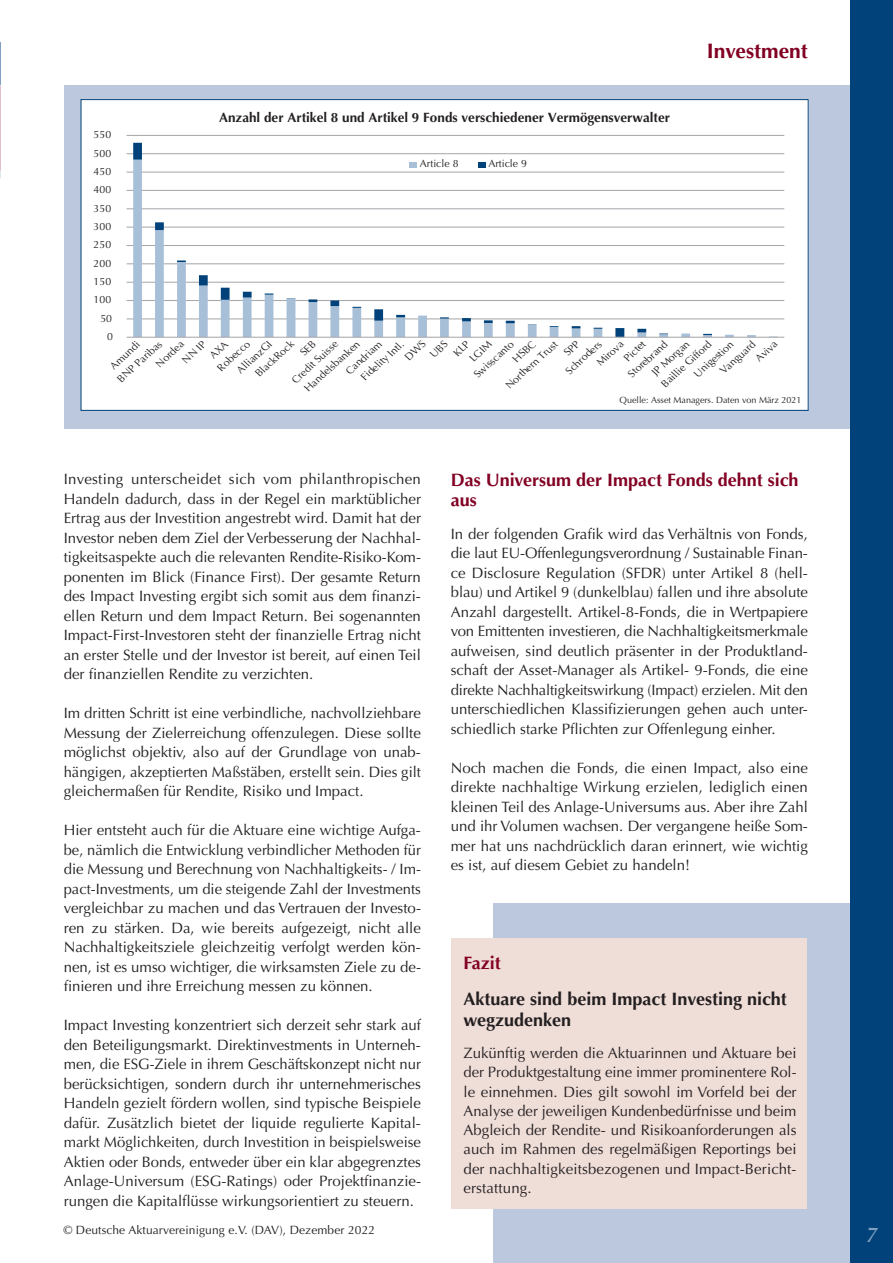
<style>
.page{position:relative;width:893px;height:1263px;background:#fff}
.page>*{position:absolute;margin:0;border:0;box-sizing:border-box;transform-origin:0 0}
.t1{font:700 21px "Optima LT Std";color:#820123}
.t2{font:italic 600 21px "Optima LT Std";color:#829ec2}
.t3{font:700 18px/21px "Optima LT Std";color:#231f20}
.t4{font:700 18px/19.5px "Optima LT Std";color:#820123}
.t5{font:15px/19.5px "Optima LT Std";color:#231f20;text-align:justify}
.t6{font:700 13.5px "Optima";color:#231f20}
.t7{font:12px "Optima LT Std";letter-spacing:.01em;color:#231f20}
.t8{font:10.5px "Optima";color:#231f20}
.t9{font:9px "Optima";color:#231f20}
</style>
<div class="page">
<div style="left:64px;top:85px;width:813px;height:343px;background:#bbc8dd"></div>
<div style="left:493px;top:904px;width:400px;height:359px;background:#bbc8dd"></div>
<div style="left:850px;top:0;width:43px;height:1263px;background:#004279"></div>
<div style="left:451px;top:938px;width:355px;height:270px;background:#efddd8"></div>
<div style="left:81px;top:100px;width:727px;height:310px;background:#fff"></div>
<hr style="left:127px;top:318px;width:657px;height:1px;background:#a8a9ad">
<hr style="left:127px;top:300px;width:657px;height:1px;background:#a8a9ad">
<hr style="left:127px;top:282px;width:657px;height:1px;background:#a8a9ad">
<hr style="left:127px;top:263px;width:657px;height:1px;background:#a8a9ad">
<hr style="left:127px;top:245px;width:657px;height:1px;background:#a8a9ad">
<hr style="left:127px;top:227px;width:657px;height:1px;background:#a8a9ad">
<hr style="left:127px;top:208px;width:657px;height:1px;background:#a8a9ad">
<hr style="left:127px;top:190px;width:657px;height:1px;background:#a8a9ad">
<hr style="left:127px;top:172px;width:657px;height:1px;background:#a8a9ad">
<hr style="left:127px;top:153px;width:657px;height:1px;background:#a8a9ad">
<hr style="left:127px;top:135px;width:657px;height:1px;background:#a8a9ad">
<svg style="left:712px;top:171px;width:66px;height:166px"></svg>
<svg style="left:133px;top:143px;width:579px;height:194px"></svg>
<hr style="left:127px;top:337px;width:657px;height:1px;background:#a8a9ad">
<div style="left:409px;top:162px;width:8px;height:5px;background:#a8bfd8"></div>
<svg style="left:478px;top:162px;width:7px;height:5px"></svg>
<p class="t8" style="left:94px;top:129px;width:19px">550</p>
<p class="t8" style="left:94px;top:147px;width:19px">500</p>
<p class="t8" style="left:94px;top:165px;width:19px">450</p>
<p class="t8" style="left:94px;top:184px;width:19px">400</p>
<p class="t8" style="left:94px;top:202px;width:19px">350</p>
<p class="t8" style="left:94px;top:220px;width:19px">300</p>
<p class="t8" style="left:94px;top:239px;width:19px">250</p>
<p class="t8" style="left:94px;top:257px;width:19px">200</p>
<p class="t8" style="left:94px;top:275px;width:19px">150</p>
<p class="t8" style="left:94px;top:294px;width:19px">100</p>
<p class="t8" style="left:100px;top:312px;width:13px">50</p>
<p class="t6" style="left:219px;top:109px;width:452px">Anzahl der Artikel 8 und Artikel 9 Fonds verschiedener Vermögensverwalter</p>
<p class="t8" style="left:420px;top:158px;width:40px">Article 8</p>
<p class="t8" style="left:488px;top:158px;width:40px">Article 9</p>
<h1 class="t1" style="left:707px;top:39px;width:103px">Investment</h1>
<p class="t8" style="left:107px;top:330px;width:7px">0</p>
<p class="t8" style="left:253px;top:370px;width:49px;rotate:-42deg">BlackRock</p>
<p class="t8" style="left:626px;top:371px;width:51px;rotate:-42deg">Storebrand</p>
<p class="t8" style="left:659px;top:380px;width:65px;rotate:-42deg">Baillie Gifford</p>
<p class="t8" style="left:718px;top:367px;width:45px;rotate:-42deg">Vanguard</p>
<p class="t8" style="left:753px;top:355px;width:27px;rotate:-42deg">Aviva</p>
<p class="t8" style="left:510px;top:356px;width:28px;rotate:-42deg">HSBC</p>
<p class="t8" style="left:180px;top:356px;width:30px;rotate:-42deg">NN IP</p>
<p class="t8" style="left:215px;top:364px;width:41px;rotate:-42deg">Robecco</p>
<p class="t8" style="left:359px;top:374px;width:55px;rotate:-42deg">Fidelity Intl.</p>
<p class="t8" style="left:467px;top:355px;width:27px;rotate:-42deg">LGIM</p>
<p class="t8" style="left:503px;top:382px;width:67px;rotate:-42deg">Northern Trust</p>
<p class="t8" style="left:563px;top:367px;width:46px;rotate:-42deg">Schroders</p>
<p class="t8" style="left:594px;top:359px;width:34px;rotate:-42deg">Mirova</p>
<p class="t8" style="left:622px;top:355px;width:27px;rotate:-42deg">Pictet</p>
<p class="t8" style="left:234px;top:367px;width:45px;rotate:-42deg">AllianzGI</p>
<p class="t8" style="left:108px;top:362px;width:38px;rotate:-42deg">Amundi</p>
<p class="t8" style="left:290px;top:376px;width:59px;rotate:-42deg">Credit Suisse</p>
<p class="t8" style="left:153px;top:360px;width:35px;rotate:-42deg">Nordea</p>
<p class="t8" style="left:471px;top:371px;width:51px;rotate:-42deg">Swisscanto</p>
<p class="t8" style="left:115px;top:375px;width:58px;rotate:-42deg">BNP Paribas</p>
<p class="t8" style="left:343px;top:367px;width:46px;rotate:-42deg">Candriam</p>
<p class="t8" style="left:302px;top:385px;width:72px;rotate:-42deg">Handelsbanken</p>
<p class="t8" style="left:649px;top:369px;width:48px;rotate:-42deg">JP Morgan</p>
<p class="t8" style="left:692px;top:371px;width:51px;rotate:-42deg">Unigestion</p>
<p class="t5" style="left:64px;top:469px;width:359px">Investing unterscheidet sich vom philanthropischen Handeln dadurch, dass in der Regel ein marktüblicher Ertrag aus der Investition angestrebt wird. Damit hat der Investor neben dem Ziel der Verbesserung der Nachhal&shy;tigkeitsaspekte auch die relevanten Rendite-Risiko-Kom&shy;ponenten im Blick (Finance First). Der gesamte Return des Impact Investing ergibt sich somit aus dem finanzi&shy;ellen Return und dem Impact Return. Bei sogenannten Impact-First-Investoren steht der finanzielle Ertrag nicht an erster Stelle und der Investor ist bereit, auf einen Teil der finanziellen Rendite zu verzichten.</p>
<p class="t5" style="left:64px;top:703px;width:359px">Im dritten Schritt ist eine verbindliche, nachvollziehbare Messung der Zielerreichung offenzulegen. Diese sollte möglichst objektiv, also auf der Grundlage von unab&shy;hängigen, akzeptierten Maßstäben, erstellt sein. Dies gilt gleichermaßen für Rendite, Risiko und Impact.</p>
<p class="t5" style="left:64px;top:820px;width:359px">Hier entsteht auch für die Aktuare eine wichtige Aufga&shy;be, nämlich die Entwicklung verbindlicher Methoden für die Messung und Berechnung von Nachhaltigkeits- / Im&shy;pact-Investments, um die steigende Zahl der Investments vergleichbar zu machen und das Vertrauen der Investo&shy;ren zu stärken. Da, wie bereits aufgezeigt, nicht alle Nachhaltigkeitsziele gleichzeitig verfolgt werden kön&shy;nen, ist es umso wichtiger, die wirksamsten Ziele zu de&shy;finieren und ihre Erreichung messen zu können.</p>
<p class="t5" style="left:64px;top:1015px;width:359px">Impact Investing konzentriert sich derzeit sehr stark auf den Beteiligungsmarkt. Direktinvestments in Unterneh&shy;men, die ESG-Ziele in ihrem Geschäftskonzept nicht nur berücksichtigen, sondern durch ihr unternehmerisches Handeln gezielt fördern wollen, sind typische Beispiele dafür. Zusätzlich bietet der liquide regulierte Kapital&shy;markt Möglichkeiten, durch Investition in beispielsweise Aktien oder Bonds, entweder über ein klar abgegrenztes Anlage-Universum (ESG-Ratings) oder Projektfinanzie&shy;rungen die Kapitalflüsse wirkungsorientiert zu steuern.</p>
<p class="t7" style="left:63px;top:1222px;width:313px">© Deutsche Aktuarvereinigung e.V. (DAV), Dezember 2022</p>
<p class="t9" style="left:620px;top:395px;width:184px">Quelle: Asset Managers. Daten von März 2021</p>
<p class="t4" style="left:451px;top:471px;width:349px">Das Universum der Impact Fonds dehnt sich aus</p>
<p class="t5" style="left:451px;top:524px;width:359px">In der folgenden Grafik wird das Verhältnis von Fonds, die laut EU-Offenlegungsverordnung / Sustainable Finan&shy;ce Disclosure Regulation (SFDR) unter Artikel 8 (hell&shy;blau) und Artikel 9 (dunkelblau) fallen und ihre absolute Anzahl dargestellt. Artikel-8-Fonds, die in Wertpapiere von Emittenten investieren, die Nachhaltigkeitsmerkmale aufweisen, sind deutlich präsenter in der Produktland&shy;schaft der Asset-Manager als Artikel- 9-Fonds, die eine direkte Nachhaltigkeitswirkung (Impact) erzielen. Mit den unterschiedlichen Klassifizierungen gehen auch unter&shy;schiedlich starke Pflichten zur Offenlegung einher.</p>
<p class="t5" style="left:451px;top:758px;width:359px">Noch machen die Fonds, die einen Impact, also eine direkte nachhaltige Wirkung erzielen, lediglich einen kleinen Teil des Anlage-Universums aus. Aber ihre Zahl und ihr Volumen wachsen. Der vergangene heiße Som&shy;mer hat uns nachdrücklich daran erinnert, wie wichtig es ist, auf diesem Gebiet zu handeln!</p>
<p class="t4" style="left:463px;top:953px;width:39px">Fazit</p>
<p class="t3" style="left:463px;top:988px;width:325px">Aktuare sind beim Impact Investing nicht wegzudenken</p>
<p class="t5" style="left:463px;top:1044px;width:335px">Zukünftig werden die Aktuarinnen und Aktuare bei der Produktgestaltung eine immer prominentere Rol&shy;le einnehmen. Dies gilt sowohl im Vorfeld bei der Analyse der jeweiligen Kundenbedürfnisse und beim Abgleich der Rendite- und Risikoanforderungen als auch im Rahmen des regelmäßigen Reportings bei der nachhaltigkeitsbezogenen und Impact-Bericht&shy;erstattung.</p>
<h1 class="t2" style="left:866px;top:1222px;width:12px">7</h1>
</div>
